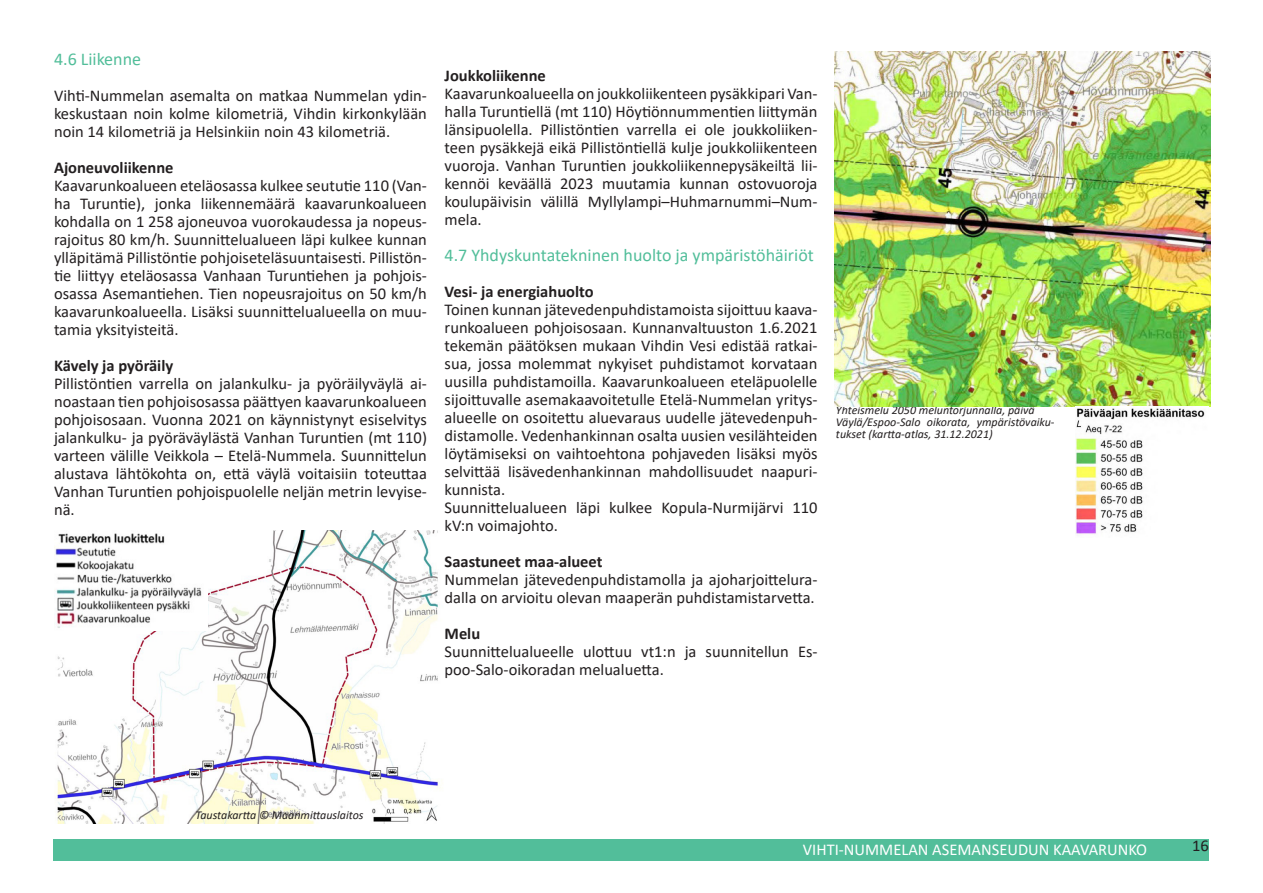
<style>
.page{position:relative;width:1263px;height:893px;background:#fff}
.page>*{position:absolute;margin:0;border:0;box-sizing:border-box;transform-origin:0 0}
.Otsikko1_1{font:18px "Calibri";color:#52be9a}
.Leipateksti{font:16.5px/18px "Calibri";color:#231f20;text-align:justify}
.Väliotsikko{font:700 16.5px "Calibri";color:#231f20}
.t1{font:16.5px "Calibri";color:#fff}
.Leipateksti-2{font:700 16.5px "Calibri";color:#231f20}
.Kuvateksti{font:italic 12px/12px "Calibri";color:#231f20}
</style>
<div class="page">
<div style="left:53px;top:839px;width:1156px;height:21px;background:#52be9a"></div>
<img style="left:55px;top:531px;width:386px;height:292px">
<img style="left:835px;top:51px;width:375px;height:355px">
<img style="left:1075px;top:408px;width:130px;height:127px">
<img style="left:54px;top:531px;width:154px;height:100px">
<p class="Otsikko1_1" style="left:54px;top:46px;width:89px">4.6 Liikenne</p>
<p class="Leipateksti" style="left:54px;top:86px;width:374px">Vihti-Nummelan asemalta on matkaa Nummelan ydin&shy;keskustaan noin kolme kilometriä, Vihdin kirkonkylään noin 14 kilometriä ja Helsinkiin noin 43 kilometriä.</p>
<p class="Väliotsikko" style="left:54px;top:155px;width:121px">Ajoneuvoliikenne</p>
<p class="Leipateksti" style="left:54px;top:176px;width:374px">Kaavarunkoalueen eteläosassa kulkee seututie 110 (Van&shy;ha Turuntie), jonka liikennemäärä kaavarunkoalueen kohdalla on 1 258 ajoneuvoa vuorokaudessa ja nopeus&shy;rajoitus 80 km/h. Suunnittelualueen läpi kulkee kunnan ylläpitämä Pillistöntie pohjoiseteläsuuntaisesti. Pillistön&shy;tie liittyy eteläosassa Vanhaan Turuntiehen ja pohjois&shy;osassa Asemantiehen. Tien nopeusrajoitus on 50 km/h kaavarunkoalueella. Lisäksi suunnittelualueella on muu&shy;tamia yksityisteitä.</p>
<p class="Leipateksti-2" style="left:54px;top:353px;width:121px">Kävely ja pyöräily</p>
<p class="Leipateksti" style="left:54px;top:374px;width:374px">Pillistöntien varrella on jalankulku- ja pyöräilyväylä ai&shy;noastaan tien pohjoisosassa päättyen kaavarunkoalueen pohjoisosaan. Vuonna 2021 on käynnistynyt esiselvitys jalankulku- ja pyöräväylästä Vanhan Turuntien (mt 110) varteen välille Veikkola – Etelä-Nummela. Suunnittelun alustava lähtökohta on, että väylä voitaisiin toteuttaa Vanhan Turuntien pohjoispuolelle neljän metrin levyise&shy;nä.</p>
<p class="Väliotsikko" style="left:445px;top:64px;width:103px">Joukkoliikenne</p>
<p class="Leipateksti" style="left:445px;top:85px;width:374px">Kaavarunkoalueella on joukkoliikenteen pysäkkipari Van&shy;halla Turuntiellä (mt 110) Höytiönnummentien liittymän länsipuolella. Pillistöntien varrella ei ole joukkoliiken&shy;teen pysäkkejä eikä Pillistöntiellä kulje joukkoliikenteen vuoroja. Vanhan Turuntien joukkoliikennepysäkeiltä lii&shy;kennöi keväällä 2023 muutamia kunnan ostovuoroja koulupäivisin välillä Myllylampi–Huhmarnummi–Num&shy;mela.</p>
<p class="Otsikko1_1" style="left:445px;top:243px;width:371px">4.7 Yhdyskuntatekninen huolto ja ympäristöhäiriöt</p>
<p class="Väliotsikko" style="left:445px;top:280px;width:150px">Vesi- ja energiahuolto</p>
<p class="Leipateksti" style="left:445px;top:301px;width:374px">Toinen kunnan jätevedenpuhdistamoista sijoittuu kaava&shy;runkoalueen pohjoisosaan. Kunnanvaltuuston 1.6.2021 tekemän päätöksen mukaan Vihdin Vesi edistää ratkai&shy;sua, jossa molemmat nykyiset puhdistamot korvataan uusilla puhdistamoilla. Kaavarunkoalueen eteläpuolelle sijoittuvalle asemakaavoitetulle Etelä-Nummelan yritys&shy;alueelle on osoitettu aluevaraus uudelle jätevedenpuh&shy;distamolle. Vedenhankinnan osalta uusien vesilähteiden löytämiseksi on vaihtoehtona pohjaveden lisäksi myös selvittää lisävedenhankinnan mahdollisuudet naapuri&shy;kunnista.</p>
<p class="Leipateksti" style="left:445px;top:499px;width:374px">Suunnittelualueen läpi kulkee Kopula-Nurmijärvi 110 kV:n voimajohto.</p>
<p class="Väliotsikko" style="left:445px;top:550px;width:159px">Saastuneet maa-alueet</p>
<p class="Leipateksti" style="left:445px;top:571px;width:374px">Nummelan jätevedenpuhdistamolla ja ajoharjoittelura&shy;dalla on arvioitu olevan maaperän puhdistamistarvetta.</p>
<p class="Väliotsikko" style="left:445px;top:622px;width:37px">Melu</p>
<p class="Leipateksti" style="left:445px;top:643px;width:374px">Suunnittelualueelle ulottuu vt1:n ja suunnitellun Es&shy;poo-Salo-oikoradan melualuetta.</p>
<p class="Kuvateksti" style="left:836px;top:404px;width:200px">Yhteismelu 2050 meluntorjunnalla, päivä</p>
<p class="Kuvateksti" style="left:836px;top:416px;width:220px">Väylä/Espoo-Salo oikorata, ympäristövaiku&shy;tukset (kartta-atlas, 31.12.2021)</p>
<p class="Kuvateksti" style="left:196px;top:808px;width:169px">Taustakartta © Maanmittauslaitos</p>
<p class="t1" style="left:803px;top:838px;width:346px">VIHTI-NUMMELAN ASEMANSEUDUN KAAVARUNKO</p>
<p class="Leipateksti" style="left:1192px;top:836px;width:18px">16</p>
</div>
